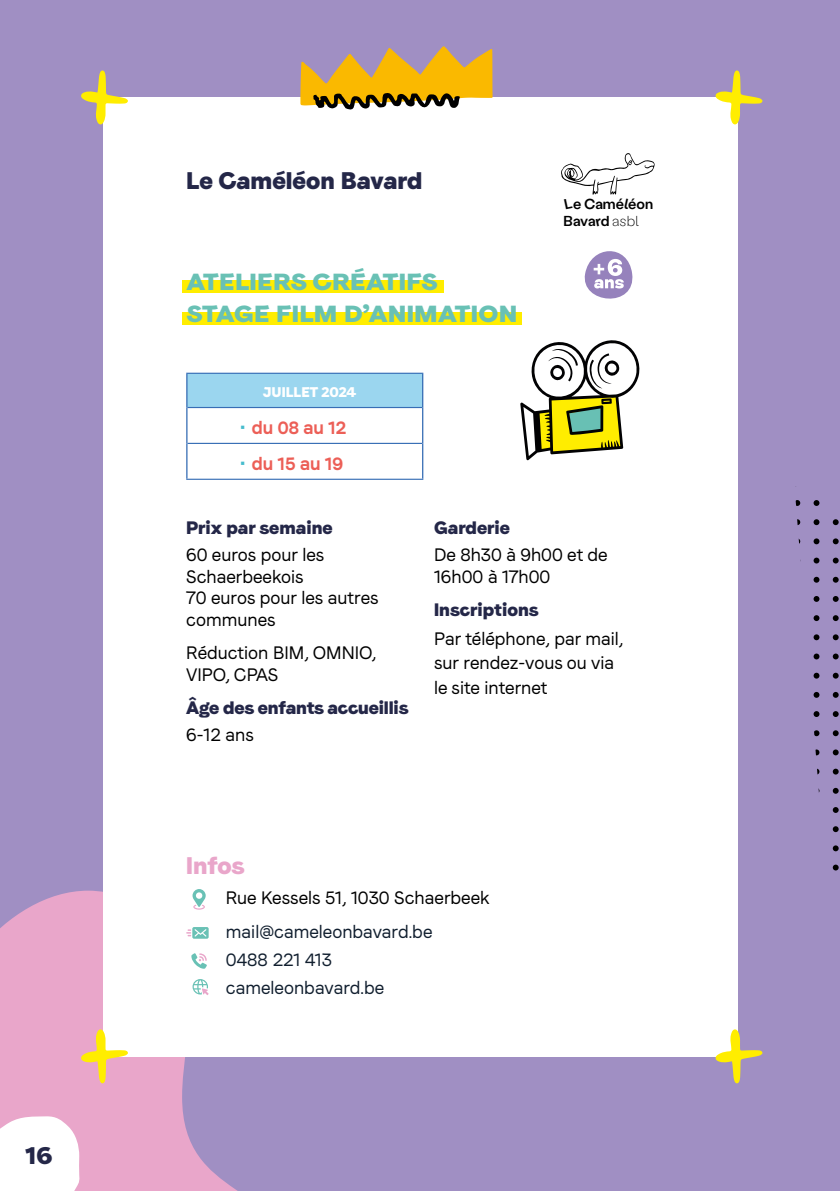
<style>
.page{position:relative;width:840px;height:1191px;background:#fff}
.page>*{position:absolute;margin:0;border:0;box-sizing:border-box;transform-origin:0 0}
.Titre_1{font:24px "Faro Display Lucky";color:#242748}
.Titre_2{font:24px "Faro Display Lucky";color:#e9a6ca}
.Titre_1-2{font:23.2px/32.4px "Faro Display Lucky";letter-spacing:.01em;color:#69c1b5;scale:1.11 1}
.texte_colonne{font:18px/21.6px "Faro Regular Lucky";color:#000}
.mail__tel{font:18px "Faro Regular Lucky";color:#111f2f}
.Titre_colonne{font:18px "Faro Display Lucky";color:#242748}
.Age_des_enfants_acceuillis{font:18px "Faro Display Lucky";letter-spacing:-.01em;color:#242748}
.t1{font:18px "Faro Bold Lucky";color:#ec5f57}
.t2{font:500 14.4px/17.4px "Labil Grotesk";letter-spacing:-.005em;color:#000}
.Tableau{font:14px "Faro Display Lucky";color:#fff}
.s1{color:#46bccd}
.s2{font-weight:100}
</style>
<div class="page">
<div style="left:0;top:0;width:839px;height:1191px;background:#a08fc3"></div>
<svg style="left:0;top:890px;width:287px;height:301px;fill:#e9a6ca"></svg>
<svg style="left:813px;top:500px;width:6px;height:6px"></svg>
<svg style="left:795px;top:500px;width:4px;height:6px"></svg>
<svg style="left:832px;top:519px;width:6px;height:6px"></svg>
<svg style="left:813px;top:519px;width:6px;height:6px"></svg>
<svg style="left:797px;top:519px;width:2px;height:6px"></svg>
<svg style="left:832px;top:538px;width:6px;height:6px"></svg>
<svg style="left:813px;top:538px;width:6px;height:6px"></svg>
<svg style="left:832px;top:557px;width:6px;height:6px"></svg>
<svg style="left:813px;top:557px;width:6px;height:6px"></svg>
<svg style="left:832px;top:577px;width:6px;height:5px"></svg>
<svg style="left:813px;top:577px;width:6px;height:5px"></svg>
<svg style="left:832px;top:596px;width:6px;height:6px"></svg>
<svg style="left:813px;top:596px;width:6px;height:6px"></svg>
<svg style="left:832px;top:615px;width:6px;height:6px"></svg>
<svg style="left:813px;top:615px;width:6px;height:6px"></svg>
<svg style="left:832px;top:634px;width:6px;height:6px"></svg>
<svg style="left:813px;top:634px;width:6px;height:6px"></svg>
<svg style="left:832px;top:653px;width:6px;height:6px"></svg>
<svg style="left:813px;top:653px;width:6px;height:6px"></svg>
<svg style="left:832px;top:673px;width:6px;height:5px"></svg>
<svg style="left:813px;top:673px;width:6px;height:5px"></svg>
<svg style="left:832px;top:692px;width:6px;height:6px"></svg>
<svg style="left:813px;top:692px;width:6px;height:6px"></svg>
<svg style="left:832px;top:711px;width:6px;height:6px"></svg>
<svg style="left:813px;top:711px;width:6px;height:6px"></svg>
<svg style="left:832px;top:730px;width:6px;height:6px"></svg>
<svg style="left:814px;top:730px;width:5px;height:6px"></svg>
<svg style="left:832px;top:749px;width:6px;height:6px"></svg>
<svg style="left:815px;top:749px;width:4px;height:6px"></svg>
<svg style="left:832px;top:768px;width:6px;height:6px"></svg>
<svg style="left:832px;top:788px;width:6px;height:5px"></svg>
<svg style="left:832px;top:807px;width:6px;height:6px"></svg>
<svg style="left:832px;top:826px;width:6px;height:6px"></svg>
<svg style="left:832px;top:845px;width:6px;height:6px"></svg>
<svg style="left:832px;top:864px;width:6px;height:6px"></svg>
<svg style="left:0;top:1115px;width:80px;height:76px"></svg>
<div style="left:103px;top:97px;width:633px;height:959px;background:#fff"></div>
<svg style="left:715px;top:1029px;width:47px;height:54px"></svg>
<svg style="left:81px;top:1029px;width:47px;height:54px"></svg>
<svg style="left:715px;top:70px;width:47px;height:54px"></svg>
<svg style="left:81px;top:70px;width:47px;height:54px"></svg>
<svg style="left:300px;top:46px;width:192px;height:64px"></svg>
<div style="left:182px;top:280px;width:261px;height:13px;background:#ffed00"></div>
<div style="left:182px;top:312px;width:339px;height:12px;background:#ffed00"></div>
<div style="left:187px;top:373px;width:235px;height:34px;background:#9bd6ef"></div>
<svg style="left:187px;top:408px;width:235px;height:71px"></svg>
<hr style="left:422px;top:374px;width:1px;height:33px;background:#376eb5">
<hr style="left:187px;top:407px;width:235px;height:1px;background:#376eb5">
<hr style="left:187px;top:443px;width:235px;height:1px;background:#376eb5">
<hr style="left:186px;top:479px;width:237px;height:1px;background:#376eb5">
<hr style="left:186px;top:407px;width:1px;height:36px;background:#376eb5">
<hr style="left:422px;top:407px;width:1px;height:36px;background:#376eb5">
<hr style="left:186px;top:443px;width:1px;height:36px;background:#376eb5">
<hr style="left:422px;top:443px;width:1px;height:36px;background:#376eb5">
<hr style="left:186px;top:373px;width:237px;height:1px;background:#376eb5">
<hr style="left:186px;top:374px;width:1px;height:33px;background:#376eb5">
<svg style="left:584px;top:251px;width:49px;height:48px"></svg>
<svg style="left:191px;top:953px;width:16px;height:15px"></svg>
<svg style="left:192px;top:979px;width:16px;height:16px"></svg>
<svg style="left:192px;top:889px;width:13px;height:20px"></svg>
<svg style="left:186px;top:927px;width:22px;height:11px"></svg>
<svg style="left:561px;top:153px;width:93px;height:42px"></svg>
<svg style="left:520px;top:340px;width:120px;height:121px"></svg>
<p class="Titre_1" style="left:26px;top:1137px;width:29px">16</p>
<p class="Titre_1" style="left:186px;top:163px;width:237px">Le Caméléon Bavard</p>
<p class="Titre_1-2" style="left:186px;top:264px;width:299px">ATELIERS CRÉATIFS<br>STAGE FILM D’ANIMATION</p>
<p class="Tableau" style="left:263px;top:382px;width:95px">JUILLET 2024</p>
<p class="t1" style="left:240px;top:414px;width:107px"><span class="s1">•</span> du 08 au 12</p>
<p class="t1" style="left:240px;top:450px;width:104px"><span class="s1">•</span> du 15 au 19</p>
<p class="t2" style="left:563px;top:194px;width:91px">Le Caméléon<br>Bavard <span class="s2">asbl</span></p>
<p class="Titre_colonne" style="left:186px;top:514px;width:148px">Prix par semaine</p>
<p class="texte_colonne" style="left:186px;top:543px;width:194px">60 euros pour les<br>Schaerbeekois<br>70 euros pour les autres communes</p>
<p class="texte_colonne" style="left:186px;top:641px;width:192px">Réduction BIM, OMNIO,<br>VIPO, CPAS</p>
<p class="Age_des_enfants_acceuillis" style="left:186px;top:694px;width:224px">Âge des enfants accueillis</p>
<p class="texte_colonne" style="left:186px;top:723px;width:69px">6-12 ans</p>
<p class="Titre_colonne" style="left:434px;top:514px;width:77px">Garderie</p>
<p class="texte_colonne" style="left:434px;top:543px;width:175px">De 8h30 à 9h00 et de<br>16h00 à 17h00</p>
<p class="Titre_colonne" style="left:434px;top:596px;width:106px">Inscriptions</p>
<p class="texte_colonne" style="left:434px;top:626px;width:191px;line-height:24px">Par téléphone, par mail, sur rendez-vous ou via le site internet</p>
<p class="Titre_2" style="left:186px;top:848px;width:60px">Infos</p>
<p class="texte_colonne" style="left:226px;top:886px;width:265px">Rue Kessels 51, 1030 Schaerbeek</p>
<p class="mail__tel" style="left:226px;top:918px;width:208px">mail@cameleonbavard.be</p>
<p class="mail__tel" style="left:226px;top:946px;width:107px">0488 221 413</p>
<p class="mail__tel" style="left:226px;top:974px;width:160px">cameleonbavard.be</p>
</div>
